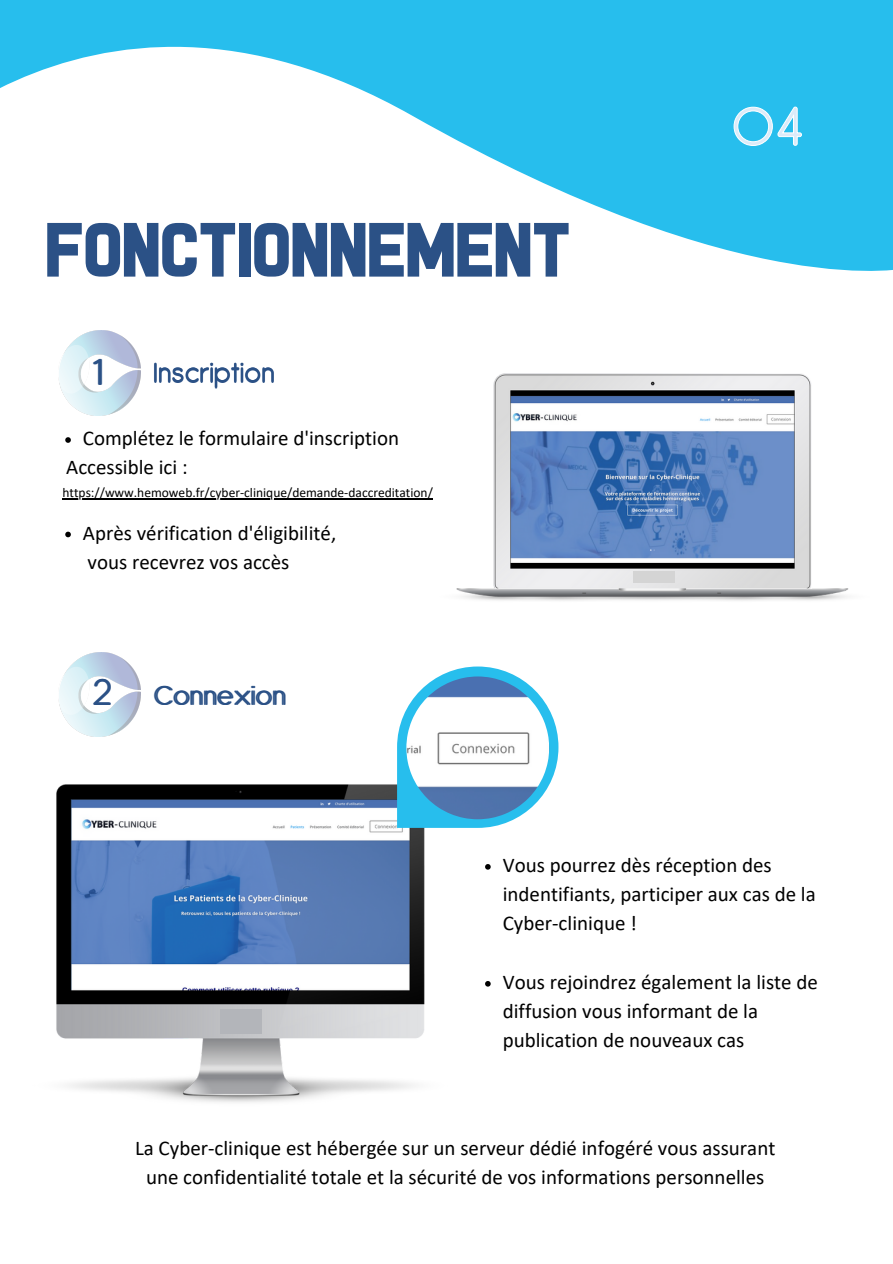
<style>
.page{position:relative;width:893px;height:1264px;background:#fff}
.page>*{position:absolute;margin:0;border:0;box-sizing:border-box;transform-origin:0 0}
.t1{font:78.45px "Piston Pressure";color:#2b5186}
.t2{font:60.15px "Antipasto";color:#dcebf9}
.t3{font:40.8px "Antipasto";color:#2b5186}
.t4{font:30px "Antipasto";color:#2b5186}
.t5{font:21px/29.2px "Calibri";color:#000}
.t6{font:13.5px "Calibri";color:#000}
</style>
<div class="page">
<svg style="left:0;top:0;width:892px;height:271px;fill:#27beed"></svg>
<img style="left:59px;top:331px;width:82px;height:84px">
<img style="left:59px;top:652px;width:82px;height:84px">
<img style="left:56px;top:784px;width:399px;height:319px">
<svg style="left:397px;top:666px;width:161px;height:161px"></svg>
<img style="left:406px;top:676px;width:143px;height:143px">
<img style="left:456px;top:373px;width:393px;height:228px">
<div style="left:220px;top:1009px;width:42px;height:24px;background:#b3b5ba"></div>
<div style="left:632px;top:571px;width:42px;height:11px;background:#d4d4d4"></div>
<svg style="left:65px;top:437px;width:6px;height:6px"></svg>
<svg style="left:65px;top:531px;width:6px;height:6px"></svg>
<hr style="left:62px;top:498px;width:371px;height:1px;background:#000">
<svg style="left:485px;top:864px;width:5px;height:5px"></svg>
<svg style="left:485px;top:981px;width:5px;height:5px"></svg>
<svg style="left:733px;top:107px;width:68px;height:39px"></svg>
<p class="t1" style="left:47px;top:211px;width:526px">FONCTIONNEMENT</p>
<p class="t3" style="left:93px;top:349px;width:12px">1</p>
<p class="t4" style="left:153px;top:355px;width:123px">Inscription</p>
<p class="t5" style="left:83px;top:425px;width:318px">Complétez le formulaire d'inscription</p>
<p class="t5" style="left:66px;top:454px;width:123px">Accessible ici :</p>
<p class="t6" style="left:62px;top:486px;width:372px">https://www.hemoweb.fr/cyber-clinique/demande-daccreditation/</p>
<p class="t5" style="left:83px;top:519px;width:255px">Après vérification d'éligibilité, vous recevrez vos accès</p>
<p class="t3" style="left:92px;top:668px;width:21px">2</p>
<p class="t4" style="left:153px;top:677px;width:133px">Connexion</p>
<p class="t2" style="left:731px;top:91px;width:73px">04</p>
<p class="t5" style="left:502px;top:852px;width:314px">Vous pourrez dès réception des indentifiants, participer aux cas de la<br>Cyber-clinique !</p>
<p class="t5" style="left:502px;top:969px;width:316px">Vous rejoindrez également la liste de diffusion vous informant de la publication de nouveaux cas</p>
<p class="t5" style="left:135px;top:1135px;width:641px">La Cyber-clinique est hébergée sur un serveur dédié infogéré vous assurant</p>
<p class="t5" style="left:146px;top:1164px;width:619px">une confidentialité totale et la sécurité de vos informations personnelles</p>
</div>
